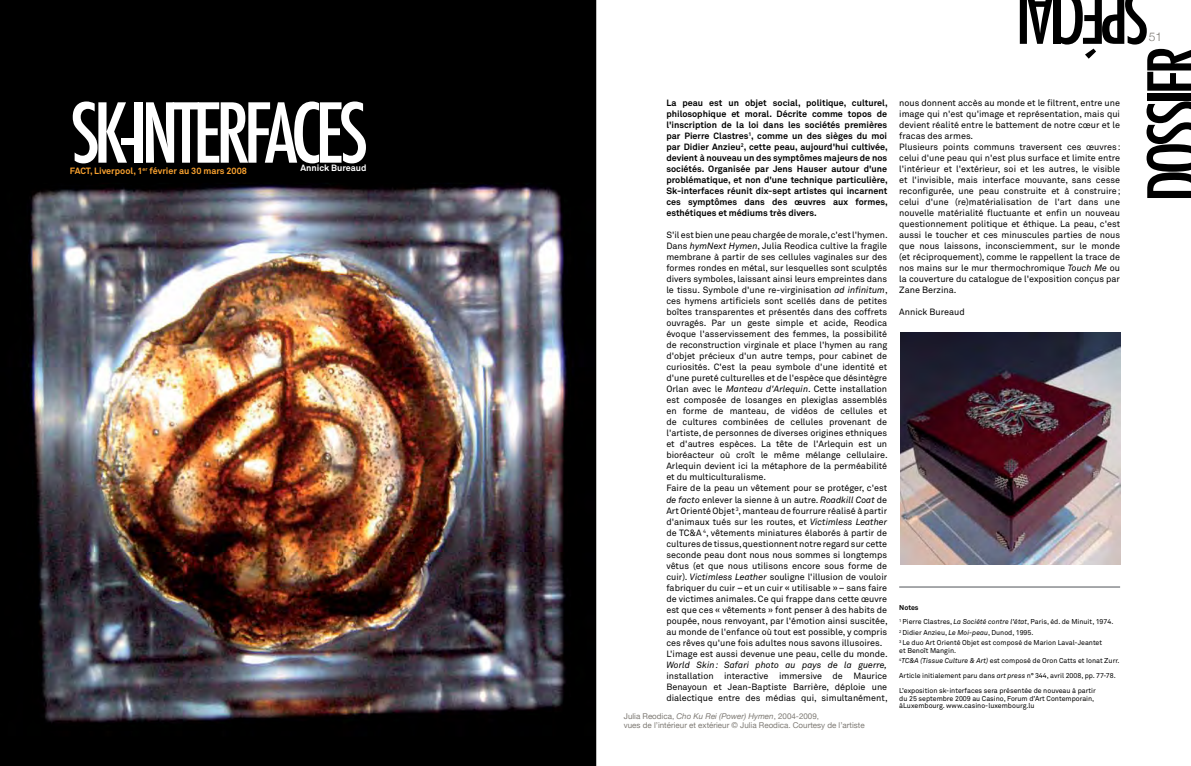
<style>
.page{position:relative;width:1191px;height:766px;background:#fff}
.page>*{position:absolute;margin:0;border:0;box-sizing:border-box;transform-origin:0 0}
.t1{font:500 condensed 80px "Futura";letter-spacing:-.075em;color:#fff}
.t2{font:500 condensed 70px "Futura";color:#000}
.t3{font:300 12px "Helvetica Neue";color:#7e7a74}
.t4{font:9px/11px "Akkurat";color:#000}
.t5{font:700 9px/11px "Akkurat";color:#000;text-align:justify}
.t6{font:italic 9px "Akkurat";color:#000}
.t7{font:700 9px "Akkurat";color:#faa22f}
.t8{font:700 9px "Akkurat";color:#fff}
.t9{font:8px/8.5px "Helvetica Neue";color:#7e7a74}
.t10{font:7px/14.9px "Akkurat";color:#000}
.s1{font-style:italic}
.s2{font-weight:700}
</style>
<div class="page">
<img style="left:0;top:0;width:595px;height:765px">
<hr style="left:899px;top:586px;width:221px;height:1px;background:#939598">
<hr style="left:899px;top:587px;width:221px;height:1px;background:#939598">
<img style="left:900px;top:332px;width:220px;height:232px">
<hr style="left:595px;top:0;width:1px;height:765px;background:#000">
<h1 class="t1" style="left:70px;top:82px;width:300px">SK-INTERFACES</h1>
<p class="t7" style="left:70px;top:165px;width:179px">FACT, Liverpool, 1<sup>er</sup> février au 30 mars 2008</p>
<p class="t8" style="left:300px;top:162px;width:68px">Annick Bureaud</p>
<p class="t5" style="left:666px;top:98px;width:223px">La peau est un objet social, politique, culturel, philosophique et moral. Décrite comme topos de l'inscription de la loi dans les sociétés premières par Pierre Clastres<sup>1</sup>, comme un des sièges du moi par Didier Anzieu<sup>2</sup>, cette peau, aujourd'hui cultivée, devient à nouveau un des symptômes majeurs de nos sociétés. Organisée par Jens Hauser autour d'une problématique, et non d'une technique particulière, Sk-interfaces réunit dix-sept artistes qui incarnent ces symptômes dans des œuvres aux formes, esthétiques et médiums très divers.</p>
<p class="t4" style="left:666px;top:230px;width:223px">S'il est bien une peau chargée de morale, c'est l'hymen.<br>Dans <span class="s1">hymNext Hymen</span>, Julia Reodica cultive la fragile membrane à partir de ses cellules vaginales sur des formes rondes en métal, sur lesquelles sont sculptés divers symboles, laissant ainsi leurs empreintes dans le tissu. Symbole d'une re-virginisation <span class="s1">ad infinitum</span>, ces hymens artificiels sont scellés dans de petites boîtes transparentes et présentés dans des coffrets ouvragés. Par un geste simple et acide, Reodica évoque l'asservissement des femmes, la possibilité de reconstruction virginale et place l'hymen au rang d'objet précieux d'un autre temps, pour cabinet de curiosités. C'est la peau symbole d'une identité et d'une pureté culturelles et de l'espèce que désintègre Orlan avec le <span class="s1">Manteau d'Arlequin</span>. Cette installation est composée de losanges en plexiglas assemblés en forme de manteau, de vidéos de cellules et de cultures combinées de cellules provenant de l'artiste, de personnes de diverses origines ethniques et d'autres espèces. La tête de l'Arlequin est un bioréacteur où croît le même mélange cellulaire.<br>Arlequin devient ici la métaphore de la perméabilité et du multiculturalisme.<br>Faire de la peau un vêtement pour se protéger, c'est <span class="s1">de facto</span> enlever la sienne à un autre. <span class="s1">Roadkill Coat</span> de Art Orienté Objet <sup>3</sup>, manteau de fourrure réalisé à partir d'animaux tués sur les routes, et <span class="s1">Victimless Leather </span>de TC&amp;A <sup>4</sup>, vêtements miniatures élaborés à partir de cultures de tissus, questionnent notre regard sur cette seconde peau dont nous nous sommes si longtemps vêtus (et que nous utilisons encore sous forme de cuir). <span class="s1">Victimless Leather</span> souligne l'illusion de vouloir fabriquer du cuir –et un cuir « utilisable »– sans faire de victimes animales. Ce qui frappe dans cette œuvre est que ces « vêtements » font penser à des habits de poupée, nous renvoyant, par l'émotion ainsi suscitée, au monde de l'enfance où tout est possible, y compris ces rêves qu'une fois adultes nous savons illusoires.<br>L'image est aussi devenue une peau, celle du monde.</p>
<p class="t6" style="left:666px;top:659px;width:222px">World Skin: Safari photo au pays de la guerre,</p>
<p class="t4" style="left:666px;top:670px;width:223px;text-align:justify">installation interactive immersive de Maurice Benayoun et Jean-Baptiste Barrière, déploie une dialectique entre des médias qui, simultanément,</p>
<p class="t9" style="left:624px;top:711px;width:242px">Julia Reodica, <span class="s1">Cho Ku Rei (Power) Hymen</span>, 2004-2009,<br>vues de l’intérieur et extérieur © Julia Reodica. Courtesy de l’artiste</p>
<h2 class="t2" style="left:1149px;top:62px;width:21px;rotate:-180deg">SPÉCIAL</h2>
<h3 class="t3" style="left:1148px;top:30px;width:15px">51</h3>
<h2 class="t2" style="left:1129px;top:202px;width:154px;rotate:-90deg">DOSSIE</h2>
<p class="t4" style="left:899px;top:98px;width:223px">nous donnent accès au monde et le filtrent, entre une image qui n'est qu'image et représentation, mais qui devient réalité entre le battement de notre cœur et le fracas des armes.<br>Plusieurs points communs traversent ces œuvres: celui d'une peau qui n'est plus surface et limite entre l'intérieur et l'extérieur, soi et les autres, le visible et l'invisible, mais interface mouvante, sans cesse reconfigurée, une peau construite et à construire; celui d'une (re)matérialisation de l'art dans une nouvelle matérialité fluctuante et enfin un nouveau questionnement politique et éthique. La peau, c'est aussi le toucher et ces minuscules parties de nous que nous laissons, inconsciemment, sur le monde (et réciproquement), comme le rappellent la trace de nos mains sur le mur thermochromique <span class="s1">Touch Me</span> ou la couverture du catalogue de l'exposition conçus par Zane Berzina.</p>
<p class="t4" style="left:899px;top:307px;width:67px">Annick Bureaud</p>
<p class="t10" style="left:899px;top:599px;width:216px"><span class="s2">Notes<br></span><sup>1</sup> Pierre Clastres, <span class="s1">La Société contre l'état</span>, Paris, éd. de Minuit, 1974.</p>
<p class="t10" style="left:899px;top:627px;width:204px;line-height:10.5px"><sup>2</sup> Didier Anzieu, <span class="s1">Le Moi-peau</span>, Dunod, 1995.<br><sup>3</sup> Le duo Art Orienté Objet est composé de Marion Laval-Jeantet</p>
<p class="t10" style="left:899px;top:645px;width:222px;line-height:10.5px">et Benoît Mangin.<br><sup>4</sup><span class="s1">TC&amp;A (Tissue Culture &amp; Art)</span> est composé de Oron Catts et Ionat Zurr.</p>
<p class="t10" style="left:899px;top:668px;width:218px">Article initialement paru dans <span class="s1">art press</span> n°344, avril 2008, pp. 77-78.<br>L’exposition sk-interfaces sera présentée de nouveau à partir</p>
<p class="t10" style="left:899px;top:694px;width:197px;line-height:7.5px">du 25 septembre 2009 au Casino, Forum d’Art Contemporain, àLuxembourg. www.casino-luxembourg.lu</p>
</div>
